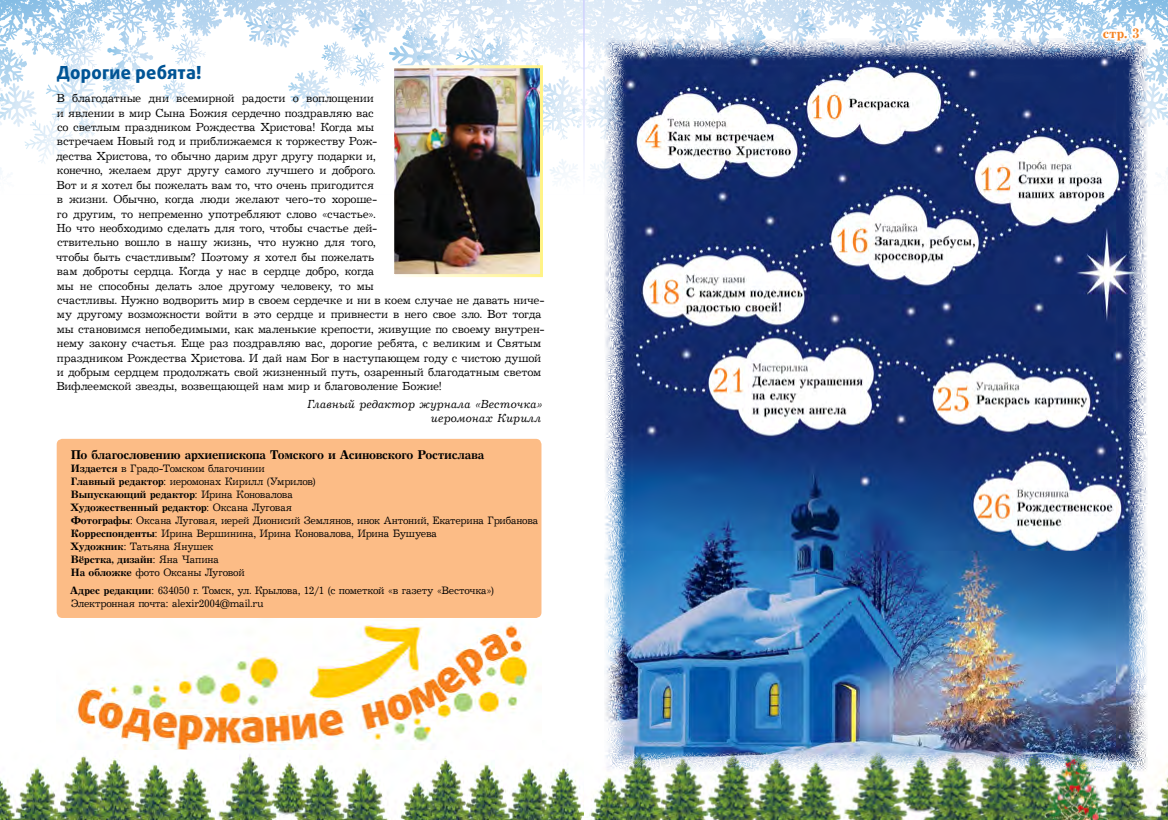
<style>
.page{position:relative;width:1168px;height:820px;background:#fff}
.page>*{position:absolute;margin:0;border:0;box-sizing:border-box;transform-origin:0 0}
.t1{font:800 18px "Daxline Cyr LF";letter-spacing:.01em;color:#005495}
.t2{font:14px "Journal Bold Cyrillic";color:#f58220}
.t3{font:13px "Journal Bold Cyrillic";letter-spacing:-.03em;color:#000}
.t4{font:12px/14.4px "Journal Cyrillic";letter-spacing:-.015em;color:#000}
.t5{font:12px/14.4px "Journal Italic Cyrillic";color:#000;text-align:right}
.t6{font:11px/13px "Journal Cyrillic";letter-spacing:-.02em;color:#000}
.t7{font:11px/13px "Journal Bold Cyrillic";letter-spacing:-.015em;color:#000}
.s1{font-family:"Journal Bold Cyrillic"}
.s2{font-family:"Journal Cyrillic"}
</style>
<div class="page">
<svg style="left:0;top:0;width:583px;height:182px"></svg>
<svg style="left:246px;top:8px;width:337px;height:135px"></svg>
<svg style="left:583px;top:0;width:585px;height:173px"></svg>
<svg style="left:1015px;top:18px;width:153px;height:156px"></svg>
<img style="left:0;top:749px;width:1168px;height:70px">
<img style="left:58px;top:616px;width:482px;height:133px">
<div style="left:57px;top:438px;width:484px;height:179px;background:#fcbc86;border-radius:6px"></div>
<img style="left:395px;top:69px;width:144px;height:204px">
<div style="left:391px;top:65px;width:152px;height:212px;border:3px solid #fff"></div>
<img style="left:604px;top:38px;width:544px;height:733px">
<h1 class="t1" style="left:56px;top:62px;width:147px">Дорогие ребята!</h1>
<p class="t4" style="left:56px;top:91px;width:490px">В благодатные дни всемирной радости о воплощении<br>и явлении в мир Сына Божия сердечно поздравляю вас<br>со светлым праздником Рождества Христова! Когда мы<br>встречаем Новый год и приближаемся к торжеству Рож-<br>дества Христова, то обычно дарим друг другу подарки и,<br>конечно, желаем друг другу самого лучшего и доброго.<br>Вот и я хотел бы пожелать вам то, что очень пригодится<br>в жизни. Обычно, когда люди желают чего-то хороше-<br>го другим, то непременно употребляют слово «счастье».<br>Но что необходимо сделать для того, чтобы счастье дей-<br>ствительно вошло в нашу жизнь, что нужно для того,<br>чтобы быть счастливым? Поэтому я хотел бы пожелать<br>вам доброты сердца. Когда у нас в сердце добро, когда<br>мы не способны делать злое другому человеку, то мы<br>счастливы. Нужно водворить мир в своем сердечке и ни в коем случае не давать ниче&shy;му другому возможности войти в это сердце и привнести в него свое зло. Вот тогда мы становимся непобедимыми, как маленькие крепости, живущие по своему внутрен&shy;нему закону счастья. Еще раз поздравляю вас, дорогие ребята, с великим и Святым праздником Рождества Христова. И дай нам Бог в наступающем году с чистою душой и добрым сердцем продолжать свой жизненный путь, озаренный благодатным светом Вифлеемской звезды, возвещающей нам мир и благоволение Божие!</p>
<p class="t5" style="left:307px;top:397px;width:237px">Главный редактор журнала «Весточка» иеромонах Кирилл</p>
<p class="t3" style="left:71px;top:447px;width:415px">По благословению архиепископа Томского и Асиновского Ростислава</p>
<p class="t6" style="left:71px;top:462px;width:246px"><span class="s1">Издается</span> в Градо-Томском благочинии<br><span class="s1">Главный редактор</span>: иеромонах Кирилл (Умрилов)</p>
<p class="t7" style="left:70px;top:487px;width:224px">Выпускающий редактор<span class="s2">: Ирина Коновалова<br></span>Художественный редактор<span class="s2">: Оксана Луговая</span></p>
<p class="t6" style="left:70px;top:514px;width:469px"><span class="s1">Фотографы</span>: Оксана Луговая, иерей Дионисий Землянов, инок Антоний, Екатерина Грибанова<br><span class="s1">Корреспонденты</span>: Ирина Вершинина, Ирина Коновалова, Ирина Бушуева<br><span class="s1">Художник</span>: Татьяна Янушек</p>
<p class="t7" style="left:71px;top:552px;width:150px">Вёрстка, дизайн<span class="s2">: Яна Чапина</span></p>
<p class="t6" style="left:70px;top:563px;width:425px;line-height:18.7px"><span class="s1">На обложке</span> фото Оксаны Луговой<br><span class="s1">Адрес редакции</span>: 634050 г. Томск, ул. Крылова, 12/1 (с пометкой «в газету «Весточка»)</p>
<p class="t6" style="left:71px;top:597px;width:194px">Электронная почта: alexir2004@mail.ru</p>
<p class="t2" style="left:1103px;top:25px;width:38px">стр. 3</p>
</div>
